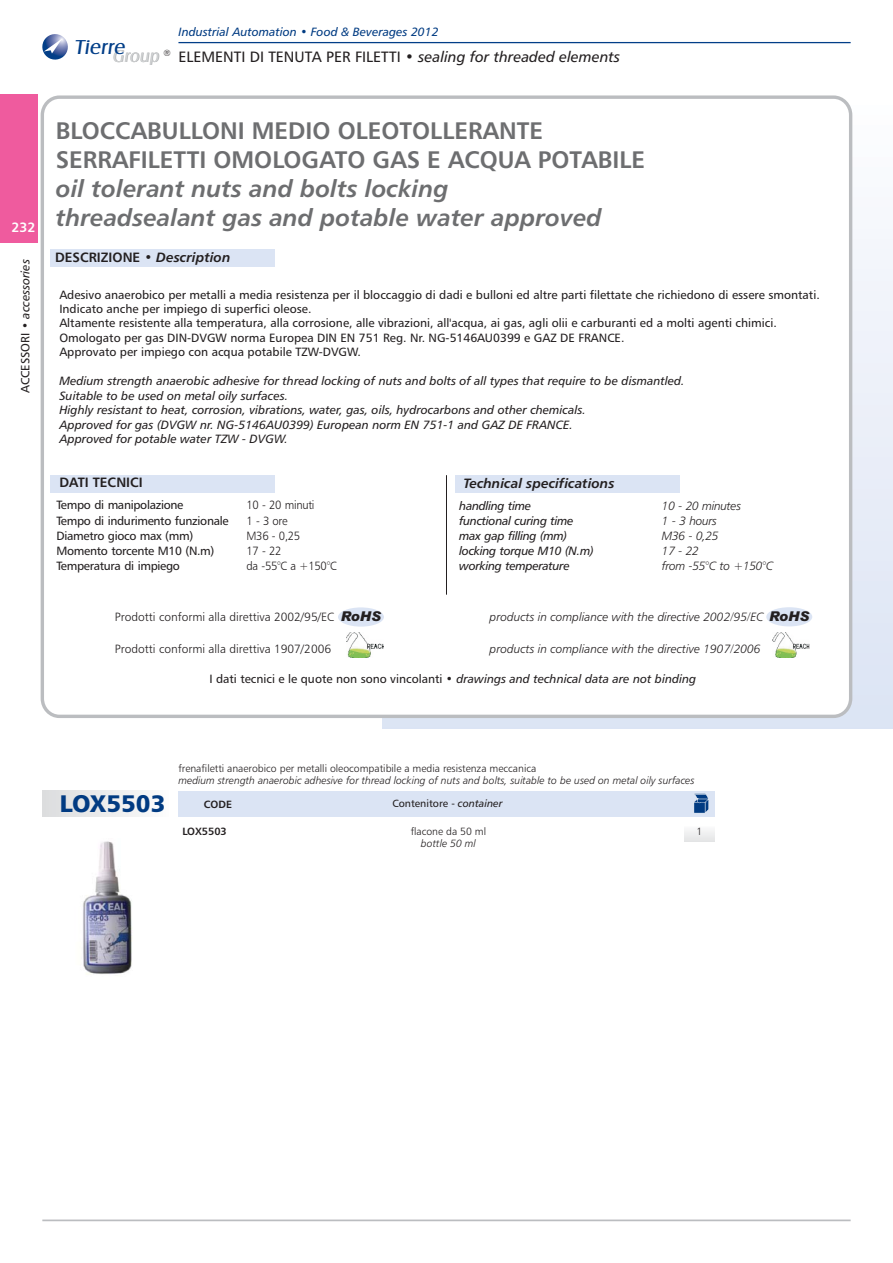
<style>
.page{position:relative;width:893px;height:1263px;background:#fff}
.page>*{position:absolute;margin:0;border:0;box-sizing:border-box;transform-origin:0 0}
.t1{font:24px/29.2px "Humanist 777 BT Roman B,Bold";color:#6d6e70}
.t2{font:italic 24px/29.4px "Humanist 777 BT Roman B,Bold";color:#6d6e70}
.t3{font:24px "Humanist 777 BT Black B";color:#013b82}
.t4{font:20.85px "Castle T";color:#023e88}
.t5{font:17.85px "Castle T";color:#939598}
.t6{font:15px "Humanist 777 BT Roman B";color:#231f20}
.t7{font:13.5px "Humanist 777 BT Roman B,Bold";color:#231f20}
.t8{font:italic 13.5px "Humanist 777 BT Roman B,Bold";color:#231f20}
.t9{font:13.5px "Humanist 777 BT Roman B,Bold";color:#fff}
.t10{font:12px/14.2px "Humanist 777 BT Roman B";color:#231f20}
.t11{font:12px/14.5px "Humanist 777 BT Roman B,Italic";color:#231f20}
.t12{font:12px/15px "Humanist 777 BT Roman B";letter-spacing:-.025em;color:#231f20}
.t13{font:12px "Humanist 777 BT Light B,Italic";color:#231f20}
.t14{font:12px/15.1px "Humanist 777 BT Roman B,Italic";letter-spacing:-.025em;color:#231f20}
.t15{font:12px "Humanist 777 BT Light B";color:#231f20}
.t16{font:12px/15.1px "Humanist 777 BT Light B,Italic";letter-spacing:-.025em;color:#231f20}
.t17{font:12px/15.1px "Humanist 777 BT Light B";letter-spacing:-.025em;color:#231f20;scale:.95 1}
.t18{font:12px "Humanist 777 BT Roman B,Italic";color:#013b82}
.t19{font:10.5px "Humanist 777 BT Light B,Italic";color:#231f20}
.t20{font:10.5px "Humanist 777 BT Light B";color:#231f20}
.t21{font:10.5px "Humanist 777 BT Roman B";color:#231f20}
.t22{font:10.5px "Humanist 777 BT Roman B,Bold";color:#231f20}
.t23{font:8.85px "Avant Garde IT Cby BT";color:#231f20}
.s1{font-family:"Humanist 777 BT Roman B,Italic"}
.s2{font-family:"Humanist 777 BT Roman B"}
.s3{font-style:italic}
.s4{font-family:"Arial";font-weight:900;font-style:italic;font-size:13.5px}
</style>
<div class="page">
<svg style="left:382px;top:99px;width:510px;height:630px"></svg>
<hr style="left:178px;top:42px;width:672px;height:1px;background:#023e88">
<svg style="left:42px;top:34px;width:26px;height:26px"></svg>
<div style="left:42px;top:97px;width:808px;height:619px;background:#fff;border-radius:17px"></div>
<div style="left:41px;top:95px;width:811px;height:623px;border:3px solid #bbbdc0;border-radius:17px"></div>
<div style="left:42px;top:791px;width:128px;height:25px;background:linear-gradient(to right,#dbdcde,#fcfcfc)"></div>
<div style="left:178px;top:791px;width:536px;height:25px;background:#dbe4f4"></div>
<div style="left:684px;top:825px;width:30px;height:17px;background:linear-gradient(to right,#f0f0f1,#f0f0f1)"></div>
<svg style="left:694px;top:793px;width:15px;height:20px"></svg>
<div style="left:51px;top:250px;width:224px;height:17px;background:#dbe4f4"></div>
<div style="left:51px;top:475px;width:224px;height:17px;background:#dbe4f4"></div>
<div style="left:455px;top:475px;width:224px;height:17px;background:#dbe4f4"></div>
<hr style="left:446px;top:475px;width:1px;height:120px;background:#231f20">
<hr style="left:42px;top:1220px;width:808px;height:1px;background:#bbbdc0">
<img style="left:83px;top:841px;width:49px;height:133px">
<div style="left:338px;top:607px;width:46px;height:20px;background:#dbe4f4;border-radius:50%"></div>
<div style="left:766px;top:607px;width:46px;height:19px;background:#dbe4f4;border-radius:50%"></div>
<img style="left:346px;top:632px;width:37px;height:26px">
<img style="left:772px;top:632px;width:37px;height:26px">
<div style="left:1px;top:94px;width:37px;height:148px;background:#ef5b9e"></div>
<h2 class="t4" style="left:74px;top:40px;width:54px">Tierre</h2>
<p class="t23" style="left:163px;top:48px;width:9px">®</p>
<h3 class="t5" style="left:113px;top:50px;width:50px">Group</h3>
<p class="t18" style="left:178px;top:27px;width:261px">Industrial Automation • Food &amp; Beverages 2012</p>
<p class="t6" style="left:178px;top:51px;width:443px">ELEMENTI DI TENUTA PER FILETTI • <span class="s1">sealing for threaded elements</span></p>
<p class="t9" style="left:11px;top:223px;width:26px">232</p>
<p class="t11" style="left:19px;top:393px;width:136px;rotate:-90deg"><span class="s2">ACCESSORI •</span> accessories</p>
<h1 class="t1" style="left:56px;top:118px;width:591px">BLOCCABULLONI MEDIO OLEOTOLLERANTE<br>SERRAFILETTI OMOLOGATO GAS E ACQUA POTABILE</h1>
<h1 class="t2" style="left:56px;top:176px;width:547px">oil tolerant nuts and bolts locking threadsealant gas and potable water approved</h1>
<p class="t7" style="left:55px;top:253px;width:177px">DESCRIZIONE • <span class="s3">Description</span></p>
<p class="t10" style="left:59px;top:289px;width:762px">Adesivo anaerobico per metalli a media resistenza per il bloccaggio di dadi e bulloni ed altre parti filettate che richiedono di essere smontati.<br>Indicato anche per impiego di superfici oleose.<br>Altamente resistente alla temperatura, alla corrosione, alle vibrazioni, all'acqua, ai gas, agli olii e carburanti ed a molti agenti chimici.<br>Omologato per gas DIN-DVGW norma Europea DIN EN 751 Reg. Nr. NG-5146AU0399 e GAZ DE FRANCE.<br>Approvato per impiego con acqua potabile TZW-DVGW.</p>
<p class="t11" style="left:59px;top:375px;width:626px">Medium strength anaerobic adhesive for thread locking of nuts and bolts of all types that require to be dismantled.<br>Suitable to be used on metal oily surfaces.<br>Highly resistant to heat, corrosion, vibrations, water, gas, oils, hydrocarbons and other chemicals.<br>Approved for gas (DVGW nr. NG-5146AU0399) European norm EN 751-1 and GAZ DE FRANCE.<br>Approved for potable water TZW - DVGW.</p>
<p class="t7" style="left:59px;top:478px;width:85px">DATI TECNICI</p>
<p class="t8" style="left:463px;top:478px;width:152px">Technical specifications</p>
<p class="t12" style="left:57px;top:499px;width:174px">Tempo di manipolazione<br>Tempo di indurimento funzionale<br>Diametro gioco max (mm)<br>Momento torcente M10 (N.m)<br>Temperatura di impiego</p>
<p class="t14" style="left:459px;top:499px;width:136px">handling time<br>functional curing time max gap filling (mm) locking torque M10 (N.m) working temperature</p>
<p class="t17" style="left:246px;top:499px;width:97px">10 - 20 minuti<br>1 - 3 ore<br>M36 - 0,25<br>17 - 22<br>da -55°C a +150°C</p>
<p class="t16" style="left:662px;top:499px;width:113px">10 - 20 minutes<br>1 - 3 hours<br>M36 - 0,25<br>17 - 22<br>from -55°C to +150°C</p>
<p class="t15" style="left:115px;top:612px;width:267px">Prodotti conformi alla direttiva 2002/95/EC <span class="s4">RoHS</span></p>
<p class="t13" style="left:489px;top:612px;width:321px">products in compliance with the directive 2002/95/EC <span class="s4">RoHS</span></p>
<p class="t15" style="left:115px;top:644px;width:218px">Prodotti conformi alla direttiva 1907/2006</p>
<p class="t13" style="left:489px;top:644px;width:272px">products in compliance with the directive 1907/2006</p>
<p class="t10" style="left:209px;top:672px;width:488px">I dati tecnici e le quote non sono vincolanti • <span class="s1">drawings and technical data are not binding</span></p>
<h1 class="t3" style="left:60px;top:790px;width:107px">LOX5503</h1>
<p class="t20" style="left:178px;top:764px;width:359px">frenafiletti anaerobico per metalli oleocompatibile a media resistenza meccanica</p>
<p class="t19" style="left:178px;top:777px;width:517px">medium strength anaerobic adhesive for thread locking of nuts and bolts, suitable to be used on metal oily surfaces</p>
<p class="t22" style="left:204px;top:801px;width:30px">CODE</p>
<p class="t22" style="left:182px;top:828px;width:46px">LOX5503</p>
<p class="t21" style="left:392px;top:800px;width:112px">Contenitore - <span class="s1">container</span></p>
<p class="t20" style="left:410px;top:827px;width:77px">flacone da 50 ml</p>
<p class="t20" style="left:696px;top:827px;width:7px">1</p>
<p class="t19" style="left:421px;top:840px;width:56px">bottle 50 ml</p>
</div>
